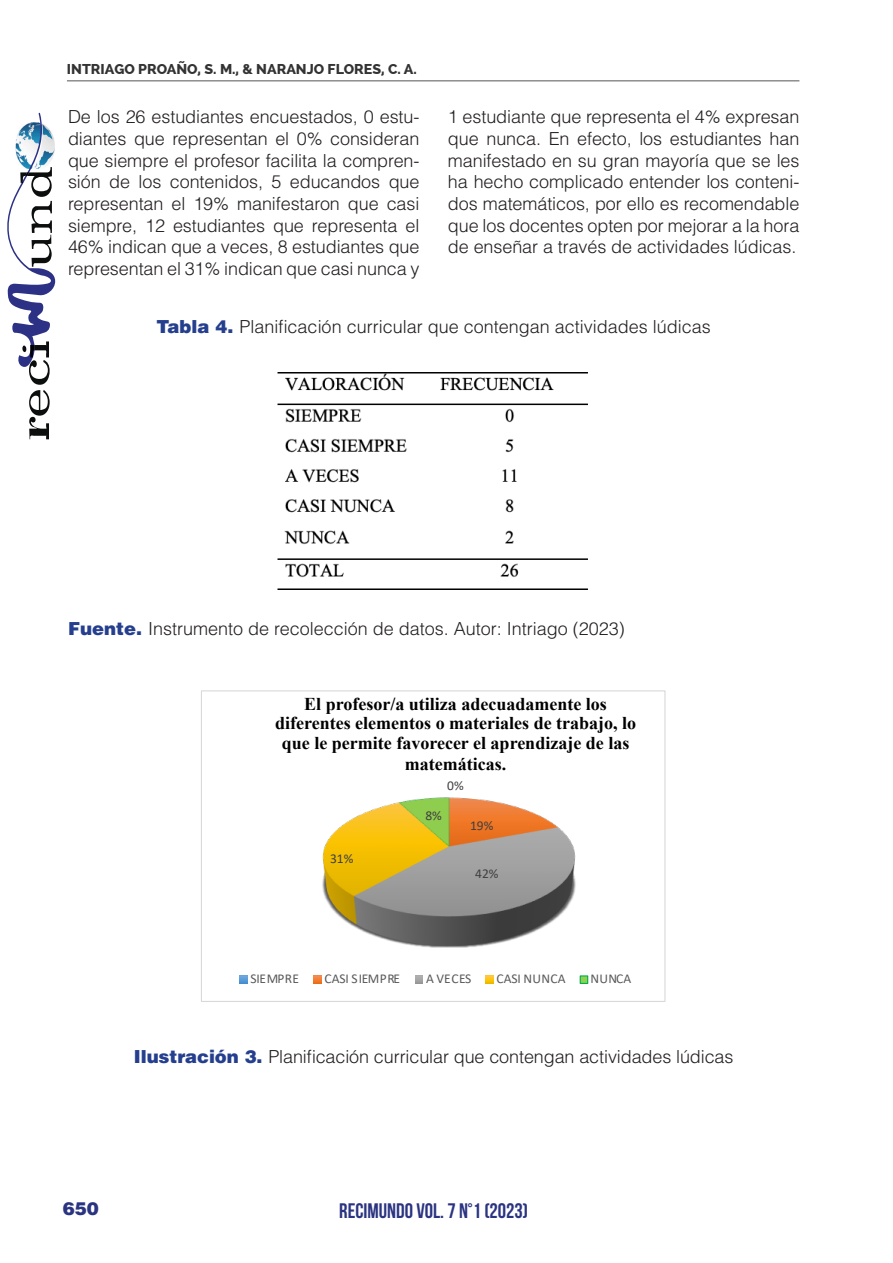
<style>
.page{position:relative;width:893px;height:1263px;background:#fff}
.page>*{position:absolute;margin:0;border:0;box-sizing:border-box;transform-origin:0 0}
.t1{font:700 21px "Bebas Neue";color:#2b3481}
.t2{font:300 18px/21.6px "Helvetica LT Std";letter-spacing:-.005em;color:#231f20;text-align:justify}
.t3{font:700 18px/20px "Times New Roman";color:#000;text-align:center}
.t4{font:900 18px "Helvetica LT Std";color:#2b3481}
.t5{font:800 14.25px "Raleway";color:#333}
.t6{font:13.5px "Calibri";letter-spacing:.02em;color:#595959}
.t7{font:13.5px "Calibri";color:#404040}
.t8{font:13.5px "Calibri";letter-spacing:-.015em;color:#595959}
.t9{font:13.5px "Calibri";color:#595959}
.s1{font-weight:900;color:#253f8e}
</style>
<div class="page">
<hr style="left:67px;top:80px;width:732px;height:1px;background:#545557">
<svg style="left:7px;top:113px;width:48px;height:326px"></svg>
<img style="left:277px;top:372px;width:311px;height:218px">
<img style="left:322px;top:797px;width:254px;height:151px">
<svg style="left:240px;top:976px;width:7px;height:7px"></svg>
<svg style="left:314px;top:976px;width:7px;height:7px"></svg>
<svg style="left:415px;top:976px;width:8px;height:7px"></svg>
<svg style="left:486px;top:976px;width:7px;height:7px"></svg>
<div style="left:580px;top:976px;width:8px;height:7px;background:#92d050"></div>
<div style="left:580px;top:975px;width:8px;height:9px;border:1px solid #00b050"></div>
<div style="left:201px;top:690px;width:464px;height:312px;border:1px solid #d9d9d9"></div>
<p class="t5" style="left:67px;top:61px;width:351px">INTRIAGO PROAÑO, S. M., &amp; NARANJO FLORES, C. A.</p>
<p class="t2" style="left:68px;top:106px;width:353px">De los 26 estudiantes encuestados, 0 estu&shy;diantes que representan el 0% consideran que siempre el profesor facilita la compren&shy;sión de los contenidos, 5 educandos que representan el 19% manifestaron que casi siempre, 12 estudiantes que representa el 46% indican que a veces, 8 estudiantes que representan el 31% indican que casi nunca y</p>
<p class="t2" style="left:448px;top:106px;width:353px">1 estudiante que representa el 4% expresan que nunca. En efecto, los estudiantes han manifestado en su gran mayoría que se les ha hecho complicado entender los conteni&shy;dos matemáticos, por ello es recomendable que los docentes opten por mejorar a la hora de enseñar a través de actividades lúdicas.</p>
<p class="t2" style="left:157px;top:315px;width:556px"><span class="s1">Tabla 4.</span> Planificación curricular que contengan actividades lúdicas</p>
<p class="t2" style="left:68px;top:618px;width:558px"><span class="s1">Fuente.</span> Instrumento de recolección de datos. Autor: Intriago (2023)</p>
<p class="t3" style="left:275px;top:693px;width:363px">El profesor/a utiliza adecuadamente los diferentes elementos o materiales de trabajo, lo que le permite favorecer el aprendizaje de las matemáticas.</p>
<p class="t7" style="left:330px;top:849px;width:25px">31%</p>
<p class="t7" style="left:447px;top:776px;width:18px">0%</p>
<p class="t7" style="left:425px;top:806px;width:18px">8%</p>
<p class="t7" style="left:470px;top:816px;width:25px">19%</p>
<p class="t7" style="left:475px;top:864px;width:25px">42%</p>
<p class="t9" style="left:250px;top:969px;width:50px">SIEMPRE</p>
<p class="t8" style="left:324px;top:969px;width:77px">CASI SIEMPRE</p>
<p class="t6" style="left:426px;top:969px;width:47px">A VECES</p>
<p class="t6" style="left:496px;top:969px;width:71px">CASI NUNCA</p>
<p class="t6" style="left:590px;top:969px;width:42px">NUNCA</p>
<p class="t2" style="left:134px;top:1046px;width:601px"><span class="s1">Ilustración 3.</span> Planificación curricular que contengan actividades lúdicas</p>
<p class="t4" style="left:63px;top:1197px;width:38px">650</p>
<p class="t1" style="left:339px;top:1199px;width:190px">RECIMUNDO VOL. 7 N°1 (2023)</p>
</div>
